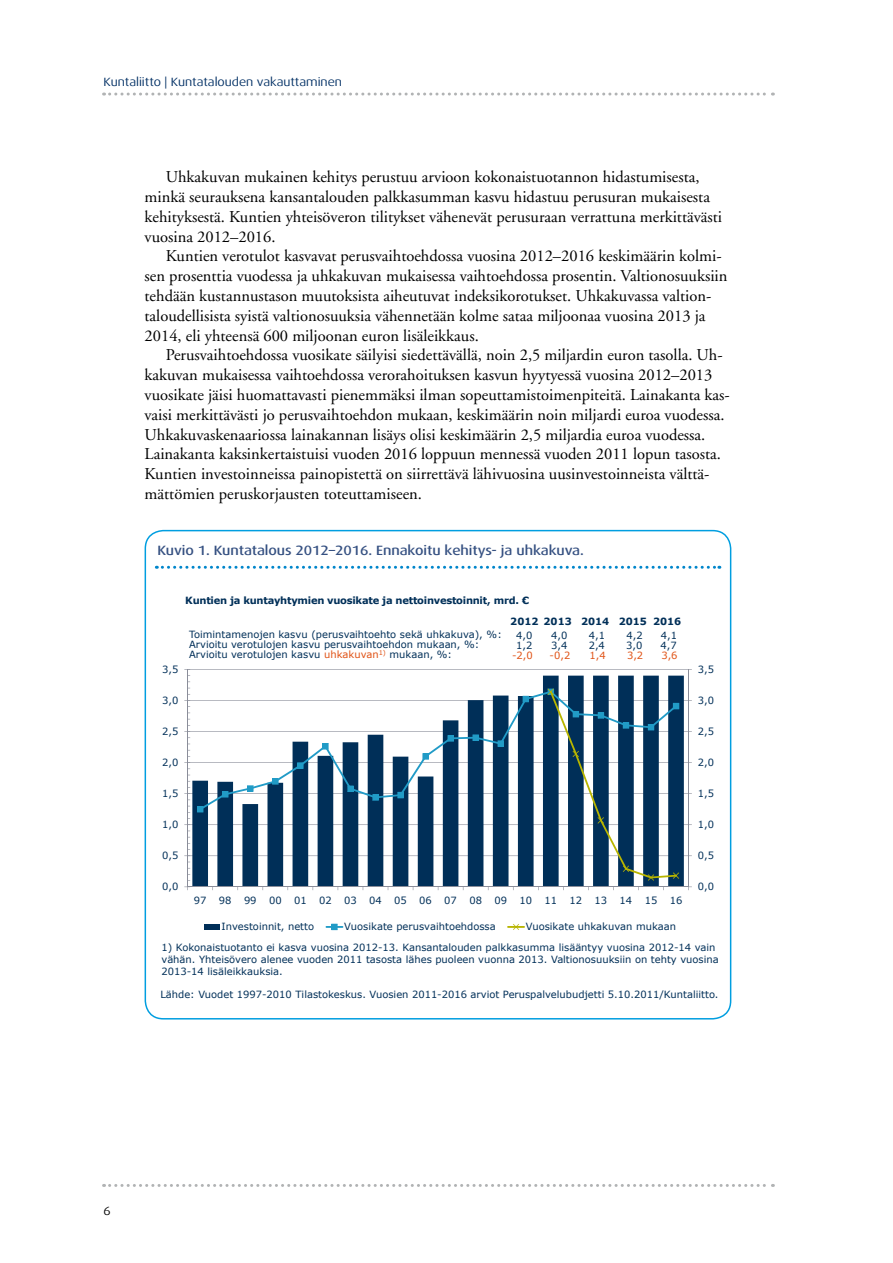
<style>
.page{position:relative;width:893px;height:1263px;background:#fff}
.page>*{position:absolute;margin:0;border:0;box-sizing:border-box;transform-origin:0 0}
.t1{font:16.5px/19.8px "Adobe Garamond";color:#000}
.t2{font:500 13.5px "Dax Wide";letter-spacing:-.005em;color:#365182}
.t3{font:12px "Dax Wide";color:#002f64}
.t4{font:12px "Dax Wide";color:#000}
.t5{font:9.9px/12px "Verdana";color:#002f58}
.t6{font:700 9.9px "Verdana";letter-spacing:-.025em;color:#002f58}
.t7{font:9.9px "Verdana";color:#e05215}
.s1{color:#e05215}
</style>
<div class="page">
<svg style="left:104px;top:93px;width:669px;height:3px"></svg>
<svg style="left:104px;top:1184px;width:669px;height:3px"></svg>
<div style="left:145px;top:530px;width:586px;height:489px;border:2px solid #009ee0;border-radius:18px"></div>
<svg style="left:156px;top:566px;width:564px;height:3px"></svg>
<hr style="left:188px;top:855px;width:500px;height:1px;background:#8a8d99">
<hr style="left:188px;top:824px;width:500px;height:1px;background:#8a8d99">
<hr style="left:188px;top:793px;width:500px;height:1px;background:#8a8d99">
<hr style="left:188px;top:762px;width:500px;height:1px;background:#8a8d99">
<hr style="left:188px;top:731px;width:500px;height:1px;background:#8a8d99">
<hr style="left:188px;top:700px;width:500px;height:1px;background:#8a8d99">
<hr style="left:188px;top:669px;width:500px;height:1px;background:#8a8d99">
<svg style="left:192px;top:676px;width:492px;height:210px;fill:#002f58"></svg>
<hr style="left:688px;top:669px;width:1px;height:218px;background:#8a8d99">
<hr style="left:187px;top:669px;width:1px;height:218px;background:#8a8d99">
<svg style="left:184px;top:831px;width:6px;height:25px"></svg>
<svg style="left:184px;top:775px;width:6px;height:25px"></svg>
<svg style="left:184px;top:744px;width:6px;height:25px"></svg>
<svg style="left:184px;top:713px;width:6px;height:25px"></svg>
<hr style="left:188px;top:886px;width:500px;height:1px;background:#8a8d99">
<svg style="left:184px;top:862px;width:6px;height:28px"></svg>
<svg style="left:199px;top:691px;width:349px;height:119px"></svg>
<svg style="left:197px;top:806px;width:6px;height:6px"></svg>
<svg style="left:222px;top:791px;width:6px;height:6px"></svg>
<svg style="left:247px;top:785px;width:7px;height:7px"></svg>
<svg style="left:272px;top:778px;width:7px;height:7px"></svg>
<svg style="left:297px;top:762px;width:7px;height:7px"></svg>
<svg style="left:322px;top:743px;width:7px;height:6px"></svg>
<svg style="left:347px;top:785px;width:7px;height:7px"></svg>
<svg style="left:372px;top:794px;width:7px;height:7px"></svg>
<svg style="left:397px;top:792px;width:7px;height:6px"></svg>
<svg style="left:422px;top:753px;width:7px;height:7px"></svg>
<svg style="left:447px;top:735px;width:7px;height:7px"></svg>
<svg style="left:472px;top:734px;width:7px;height:7px"></svg>
<svg style="left:498px;top:740px;width:6px;height:7px"></svg>
<svg style="left:523px;top:696px;width:6px;height:6px"></svg>
<svg style="left:548px;top:689px;width:131px;height:192px"></svg>
<div style="left:204px;top:924px;width:16px;height:6px;background:#002f58"></div>
<svg style="left:326px;top:924px;width:17px;height:6px"></svg>
<svg style="left:507px;top:924px;width:18px;height:6px"></svg>
<p class="t3" style="left:104px;top:75px;width:240px">Kuntaliitto | Kuntatalouden vakauttaminen</p>
<p class="t1" style="left:145px;top:167px;width:579px;text-indent:21px">Uhkakuvan mukainen kehitys perustuu arvioon kokonaistuotannon hidastumisesta, minkä seurauksena kansantalouden palkkasumman kasvu hidastuu perusuran mukaisesta kehityksestä. Kuntien yhteisöveron tilitykset vähenevät perusuraan verrattuna merkittävästi vuosina 2012–2016.</p>
<p class="t1" style="left:145px;top:247px;width:584px;text-indent:21px">Kuntien verotulot kasvavat perusvaihtoehdossa vuosina 2012–2016 keskimäärin kolmi&shy;sen prosenttia vuodessa ja uhkakuvan mukaisessa vaihtoehdossa prosentin. Valtionosuuksiin tehdään kustannustason muutoksista aiheutuvat indeksikorotukset. Uhkakuvassa valtion&shy;taloudellisista syistä valtionosuuksia vähennetään kolme sataa miljoonaa vuosina 2013 ja 2014, eli yhteensä 600 miljoonan euron lisäleikkaus.</p>
<p class="t1" style="left:145px;top:346px;width:587px;text-indent:21px">Perusvaihtoehdossa vuosikate säilyisi siedettävällä, noin 2,5 miljardin euron tasolla. Uh&shy;kakuvan mukaisessa vaihtoehdossa verorahoituksen kasvun hyytyessä vuosina 2012–2013 vuosikate jäisi huomattavasti pienemmäksi ilman sopeuttamistoimenpiteitä. Lainakanta kas&shy;vaisi merkittävästi jo perusvaihtoehdon mukaan, keskimäärin noin miljardi euroa vuodessa.<br>Uhkakuvaskenaariossa lainakannan lisäys olisi keskimäärin 2,5 miljardia euroa vuodessa.<br>Lainakanta kaksinkertaistuisi vuoden 2016 loppuun mennessä vuoden 2011 lopun tasosta.<br>Kuntien investoinneissa painopistettä on siirrettävä lähivuosina uusinvestoinneista välttä&shy;mättömien peruskorjausten toteuttamiseen.</p>
<p class="t2" style="left:157px;top:542px;width:428px">Kuvio 1. Kuntatalous 2012–2016. Ennakoitu kehitys- ja uhkakuva.</p>
<p class="t6" style="left:185px;top:593px;width:345px">Kuntien ja kuntayhtymien vuosikate ja nettoinvestoinnit, mrd. €</p>
<p class="t6" style="left:510px;top:614px;width:30px">2012</p>
<p class="t5" style="left:516px;top:629px;width:18px">4,0</p>
<p class="t6" style="left:544px;top:614px;width:30px">2013</p>
<p class="t6" style="left:653px;top:614px;width:30px">2016</p>
<p class="t6" style="left:581px;top:614px;width:30px">2014</p>
<p class="t5" style="left:589px;top:629px;width:18px">4,1</p>
<p class="t6" style="left:619px;top:614px;width:30px">2015</p>
<p class="t5" style="left:626px;top:630px;width:18px;line-height:10.2px">4,2<br>3,0</p>
<p class="t5" style="left:189px;top:628px;width:314px">Toimintamenojen kasvu (perusvaihtoehto sekä uhkakuva), %:</p>
<p class="t5" style="left:551px;top:629px;width:18px">4,0</p>
<p class="t5" style="left:661px;top:629px;width:18px">4,1</p>
<p class="t7" style="left:589px;top:648px;width:18px">1,4</p>
<p class="t5" style="left:189px;top:638px;width:292px">Arvioitu verotulojen kasvu perusvaihtoehdon mukaan, %:</p>
<p class="t5" style="left:516px;top:639px;width:18px">1,2</p>
<p class="t5" style="left:551px;top:639px;width:18px">3,4</p>
<p class="t5" style="left:589px;top:639px;width:18px">2,4</p>
<p class="t5" style="left:661px;top:639px;width:18px">4,7</p>
<p class="t5" style="left:189px;top:648px;width:265px">Arvioitu verotulojen kasvu <span class="s1">uhkakuvan</span><sup>1)</sup> mukaan, %:</p>
<p class="t7" style="left:550px;top:648px;width:22px">-0,2</p>
<p class="t7" style="left:661px;top:648px;width:18px">3,6</p>
<p class="t7" style="left:512px;top:648px;width:22px">-2,0</p>
<p class="t7" style="left:627px;top:648px;width:18px">3,2</p>
<p class="t5" style="left:162px;top:663px;width:18px">3,5</p>
<p class="t5" style="left:698px;top:663px;width:18px">3,5</p>
<p class="t5" style="left:162px;top:694px;width:18px">3,0</p>
<p class="t5" style="left:698px;top:694px;width:18px">3,0</p>
<p class="t5" style="left:162px;top:725px;width:18px">2,5</p>
<p class="t5" style="left:698px;top:725px;width:18px">2,5</p>
<p class="t5" style="left:162px;top:756px;width:18px">2,0</p>
<p class="t5" style="left:698px;top:756px;width:18px">2,0</p>
<p class="t5" style="left:162px;top:787px;width:18px">1,5</p>
<p class="t5" style="left:698px;top:787px;width:18px">1,5</p>
<p class="t5" style="left:162px;top:818px;width:18px">1,0</p>
<p class="t5" style="left:698px;top:818px;width:18px">1,0</p>
<p class="t5" style="left:162px;top:849px;width:18px">0,5</p>
<p class="t5" style="left:698px;top:849px;width:18px">0,5</p>
<p class="t5" style="left:162px;top:880px;width:18px">0,0</p>
<p class="t5" style="left:698px;top:880px;width:18px">0,0</p>
<p class="t5" style="left:194px;top:894px;width:490px">97 98 99 00 01 02 03 04 05 06 07 08 09 10 11 12 13 14 15 16</p>
<p class="t5" style="left:222px;top:921px;width:94px">Investoinnit, netto</p>
<p class="t5" style="left:344px;top:921px;width:153px">Vuosikate perusvaihtoehdossa</p>
<p class="t5" style="left:526px;top:921px;width:152px">Vuosikate uhkakuvan mukaan</p>
<p class="t5" style="left:161px;top:941px;width:559px">1) Kokonaistuotanto ei kasva vuosina 2012-13. Kansantalouden palkkasumma lisääntyy vuosina 2012-14 vain vähän. Yhteisövero alenee vuoden 2011 tasosta lähes puoleen vuonna 2013. Valtionosuuksiin on tehty vuosina<br>2013-14 lisäleikkauksia.</p>
<p class="t5" style="left:160px;top:989px;width:560px">Lähde: Vuodet 1997-2010 Tilastokeskus. Vuosien 2011-2016 arviot Peruspalvelubudjetti 5.10.2011/Kuntaliitto.</p>
<p class="t4" style="left:104px;top:1203px;width:9px">6</p>
</div>
